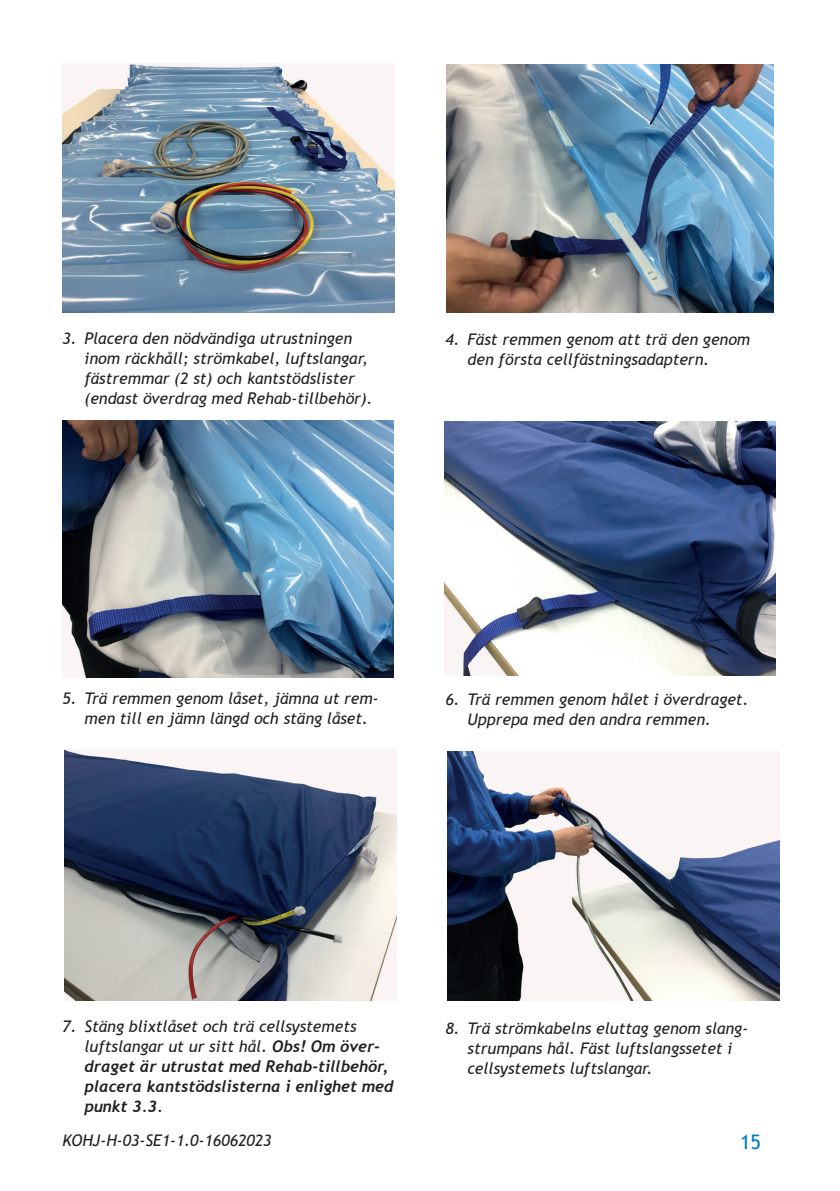
<style>
.page{position:relative;width:840px;height:1191px;background:#fff}
.page>*{position:absolute;margin:0;border:0;box-sizing:border-box;transform-origin:0 0}
.t1{font:20px "Trebuchet MS";color:#007ac2}
.t2{font:italic 16px/20px "Trebuchet MS";color:#231f20}
.t3{font:italic 700 16px/20px "Trebuchet";color:#231f20}
.s1{font-family:"Trebuchet";font-weight:700}
</style>
<div class="page">
<img style="left:62px;top:63px;width:332px;height:249px">
<img style="left:446px;top:64px;width:327px;height:248px">
<img style="left:62px;top:420px;width:331px;height:257px">
<img style="left:444px;top:421px;width:331px;height:255px">
<img style="left:64px;top:749px;width:332px;height:251px">
<img style="left:447px;top:751px;width:332px;height:249px">
<p class="t2" style="left:84px;top:328px;width:289px;text-indent:-22px">3. Placera den nödvändiga utrustningen inom räckhåll; strömkabel, luftslangar, fästremmar (2 st) och kantstödslister (endast överdrag med Rehab-tillbehör).</p>
<p class="t2" style="left:467px;top:329px;width:284px;text-indent:-22px">4. Fäst remmen genom att trä den genom den första cellfästningsadaptern.</p>
<p class="t2" style="left:84px;top:688px;width:295px;text-indent:-22px">5. Trä remmen genom låset, jämna ut rem&shy;men till en jämn längd och stäng låset.</p>
<p class="t2" style="left:467px;top:689px;width:282px;text-indent:-22px">6. Trä remmen genom hålet i överdraget.<br>Upprepa med den andra remmen.</p>
<p class="t2" style="left:84px;top:1016px;width:297px;text-indent:-22px">7. Stäng blixtlåset och trä cellsystemets luftslangar ut ur sitt hål. <span class="s1">Obs! Om över-</span></p>
<p class="t3" style="left:84px;top:1056px;width:310px">draget är utrustat med Rehab-tillbehör, placera kantstödslisterna i enlighet med punkt 3.3.</p>
<p class="t2" style="left:467px;top:1017px;width:282px;text-indent:-22px">8. Trä strömkabelns eluttag genom slang&shy;strumpans hål. Fäst luftslangssetet i cellsystemets luftslangar.</p>
<p class="t2" style="left:62px;top:1130px;width:211px">KOHJ-H-03-SE1-1.0-16062023</p>
<p class="t1" style="left:739px;top:1129px;width:22px">15</p>
</div>
